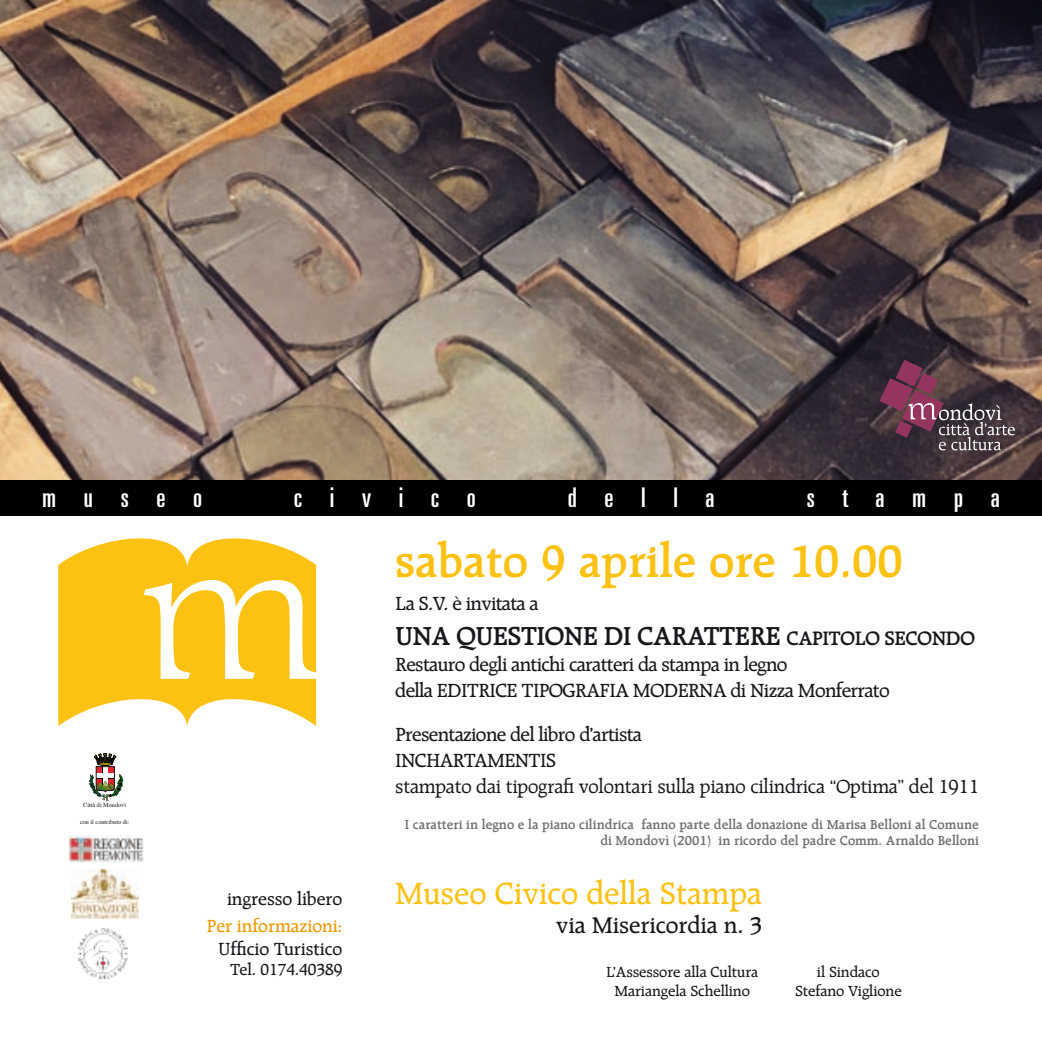
<style>
.page{position:relative;width:1042px;height:1042px;background:#fff}
.page>*{position:absolute;margin:0;border:0;box-sizing:border-box;transform-origin:0 0}
.t1{font:600 48.82px "Raleigh";color:#fcc213}
.t2{font:500 33.07px "Raleigh";color:#fcc213}
.t3{font:600 28px "Raleigh";letter-spacing:-.03em;color:#1a171c}
.t4{font:ultra-condensed 27.12px "Univers";letter-spacing:1.02em;color:#fff}
.t5{font:500 24.32px "Raleigh";color:#1a171c}
.t6{font:500 20.47px/26.2px "Raleigh";letter-spacing:-.03em;color:#1a171c}
.t7{font:20.47px "Raleigh";letter-spacing:-.01em;color:#1a171c}
.t8{font:500 18.9px "Raleigh";color:#1a171c}
.t9{font:500 18.9px "Raleigh";color:#f09600}
.t10{font:500 17.15px "Raleigh";color:#1a171c}
.t11{font:500 15.75px/18.9px "Raleigh";color:#1a171c;text-align:center}
.t12{font:600 14px/15.8px "Raleigh";color:#707173;text-align:right}
.t13{font:6.3px "Times";color:#1a171c}
.s1{font-size:21px}
</style>
<div class="page">
<img style="left:0;top:0;width:1042px;height:480px">
<div style="left:0;top:480px;width:1042px;height:36px;background:#000"></div>
<svg style="left:879px;top:360px;width:136px;height:90px;background:#614450"></svg>
<svg style="left:58px;top:538px;width:258px;height:188px;fill:#fcc213"></svg>
<svg style="left:144px;top:580px;width:173px;height:99px"></svg>
<img style="left:68px;top:835px;width:76px;height:27px">
<svg style="left:89px;top:753px;width:34px;height:48px"></svg>
<img style="left:71px;top:869px;width:67px;height:49px">
<img style="left:78px;top:928px;width:50px;height:50px">
<h3 class="t4" style="left:42px;top:481px;width:161px">museo</h3>
<h3 class="t4" style="left:294px;top:481px;width:183px">civico</h3>
<h3 class="t4" style="left:568px;top:481px;width:148px">della</h3>
<h3 class="t4" style="left:806px;top:481px;width:195px">stampa</h3>
<p class="t13" style="left:83px;top:799px;width:44px">Città di Mondovì</p>
<p class="t13" style="left:80px;top:816px;width:51px">con il contributo di:</p>
<h1 class="t1" style="left:395px;top:534px;width:509px">sabato 9 aprile ore 10.00</h1>
<p class="t6" style="left:395px;top:590px;width:145px">La S.V. è invitata a</p>
<h3 class="t3" style="left:395px;top:620px;width:581px">UNA QUESTIONE DI CARATTERE <span class="s1">CAPITOLO SECONDO</span></h3>
<p class="t6" style="left:395px;top:651px;width:496px">Restauro degli antichi caratteri da stampa in legno<br>della EDITRICE TIPOGRAFIA MODERNA di Nizza Monferrato</p>
<p class="t6" style="left:395px;top:721px;width:248px">Presentazione del libro d’artista<br>INCHARTAMENTIS</p>
<p class="t7" style="left:395px;top:774px;width:585px">stampato dai tipografi volontari sulla piano cilindrica “Optima” del 1911</p>
<p class="t12" style="left:405px;top:817px;width:575px">I caratteri in legno e la piano cilindrica fanno parte della donazione di Marisa Belloni al Comune di Mondovì (2001) in ricordo del padre Comm. Arnaldo Belloni</p>
<h2 class="t2" style="left:395px;top:874px;width:369px">Museo Civico della Stampa</h2>
<p class="t5" style="left:556px;top:911px;width:207px">via Misericordia n. 3</p>
<p class="t8" style="left:227px;top:888px;width:117px">ingresso libero</p>
<p class="t9" style="left:206px;top:915px;width:137px">Per informazioni:</p>
<p class="t8" style="left:219px;top:938px;width:125px">Ufficio Turistico</p>
<p class="t10" style="left:230px;top:960px;width:114px">Tel. 0174.40389</p>
<p class="t11" style="left:606px;top:962px;width:153px">L’Assessore alla Cultura<br>Mariangela Schellino</p>
<p class="t11" style="left:795px;top:962px;width:108px">il Sindaco<br>Stefano Viglione</p>
</div>
